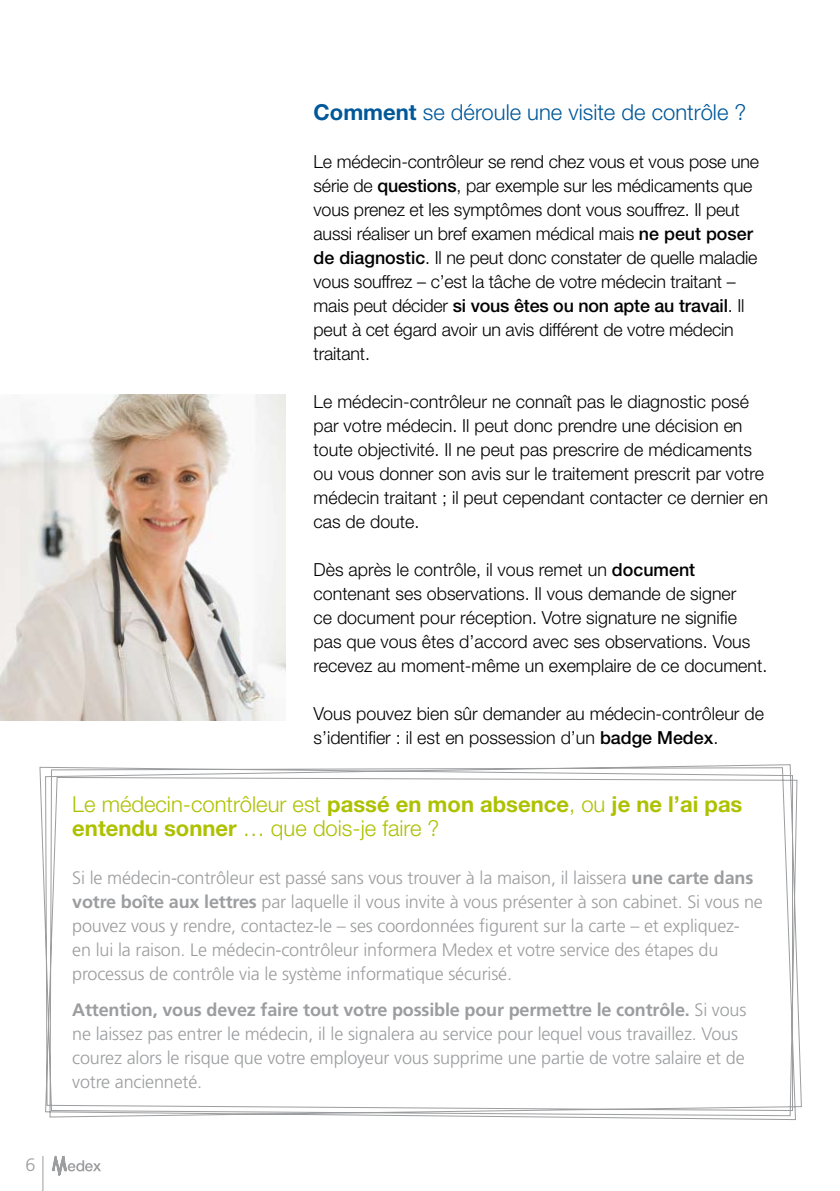
<style>
.page{position:relative;width:840px;height:1191px;background:#fff}
.page>*{position:absolute;margin:0;border:0;box-sizing:border-box;transform-origin:0 0}
.t1{font:300 22px/24px "Helvetica Neue LT";color:#aec100}
.t2{font:300 22px "Helvetica Neue LT";color:#005899}
.t3{font:300 18px/24px "Helvetica Neue LT";color:#000}
.t4{font:300 18px/24px "Frutiger";letter-spacing:-.01em;color:#9c9d9f}
.s1{font-weight:700}
.s2{font-weight:500}
</style>
<div class="page">
<img style="left:0;top:394px;width:285px;height:326px">
<svg style="left:39px;top:764px;width:763px;height:356px"></svg>
<hr style="left:42px;top:1156px;width:1px;height:35px;background:#9c9d9f">
<svg style="left:52px;top:1155px;width:49px;height:21px"></svg>
<p class="t2" style="left:313px;top:99px;width:434px"><span class="s1">Comment</span> se déroule une visite de contrôle ?</p>
<p class="t3" style="left:313px;top:149px;width:447px">Le médecin-contrôleur se rend chez vous et vous pose une série de <span class="s2">questions</span>, par exemple sur les médicaments que vous prenez et les symptômes dont vous souffrez. Il peut aussi réaliser un bref examen médical mais <span class="s2">ne peut poser de diagnostic</span>. Il ne peut donc constater de quelle maladie vous souffrez – c’est la tâche de votre médecin traitant – mais peut décider <span class="s2">si vous êtes ou non apte au travail</span>. Il peut à cet égard avoir un avis différent de votre médecin traitant.</p>
<p class="t3" style="left:313px;top:389px;width:455px">Le médecin-contrôleur ne connaît pas le diagnostic posé par votre médecin. Il peut donc prendre une décision en toute objectivité. Il ne peut pas prescrire de médicaments ou vous donner son avis sur le traitement prescrit par votre médecin traitant ; il peut cependant contacter ce dernier en cas de doute.</p>
<p class="t3" style="left:313px;top:557px;width:455px">Dès après le contrôle, il vous remet un <span class="s2">document </span>contenant ses observations. Il vous demande de signer<br>ce document pour réception. Votre signature ne signifie pas que vous êtes d’accord avec ses observations. Vous recevez au moment-même un exemplaire de ce document.</p>
<p class="t3" style="left:313px;top:701px;width:451px">Vous pouvez bien sûr demander au médecin-contrôleur de s’identifier : il est en possession d’un <span class="s2">badge Medex</span>.</p>
<p class="t1" style="left:72px;top:792px;width:671px">Le médecin-contrôleur est <span class="s1">passé en mon absence</span>, ou <span class="s1">je ne l’ai pas entendu sonner</span> … que dois-je faire ?</p>
<p class="t4" style="left:72px;top:866px;width:691px">Si le médecin-contrôleur est passé sans vous trouver à la maison, il laissera <span class="s1">une carte dans votre boîte aux lettres</span> par laquelle il vous invite à vous présenter à son cabinet. Si vous ne pouvez vous y rendre, contactez-le – ses coordonnées figurent sur la carte – et expliquez&shy;en lui la raison. Le médecin-contrôleur informera Medex et votre service des étapes du processus de contrôle via le système informatique sécurisé.</p>
<p class="t4" style="left:72px;top:997px;width:675px"><span class="s1">Attention, vous devez faire tout votre possible pour permettre le contrôle.</span> Si vous ne laissez pas entrer le médecin, il le signalera au service pour lequel vous travaillez. Vous courez alors le risque que votre employeur vous supprime une partie de votre salaire et de votre ancienneté.</p>
</div>
